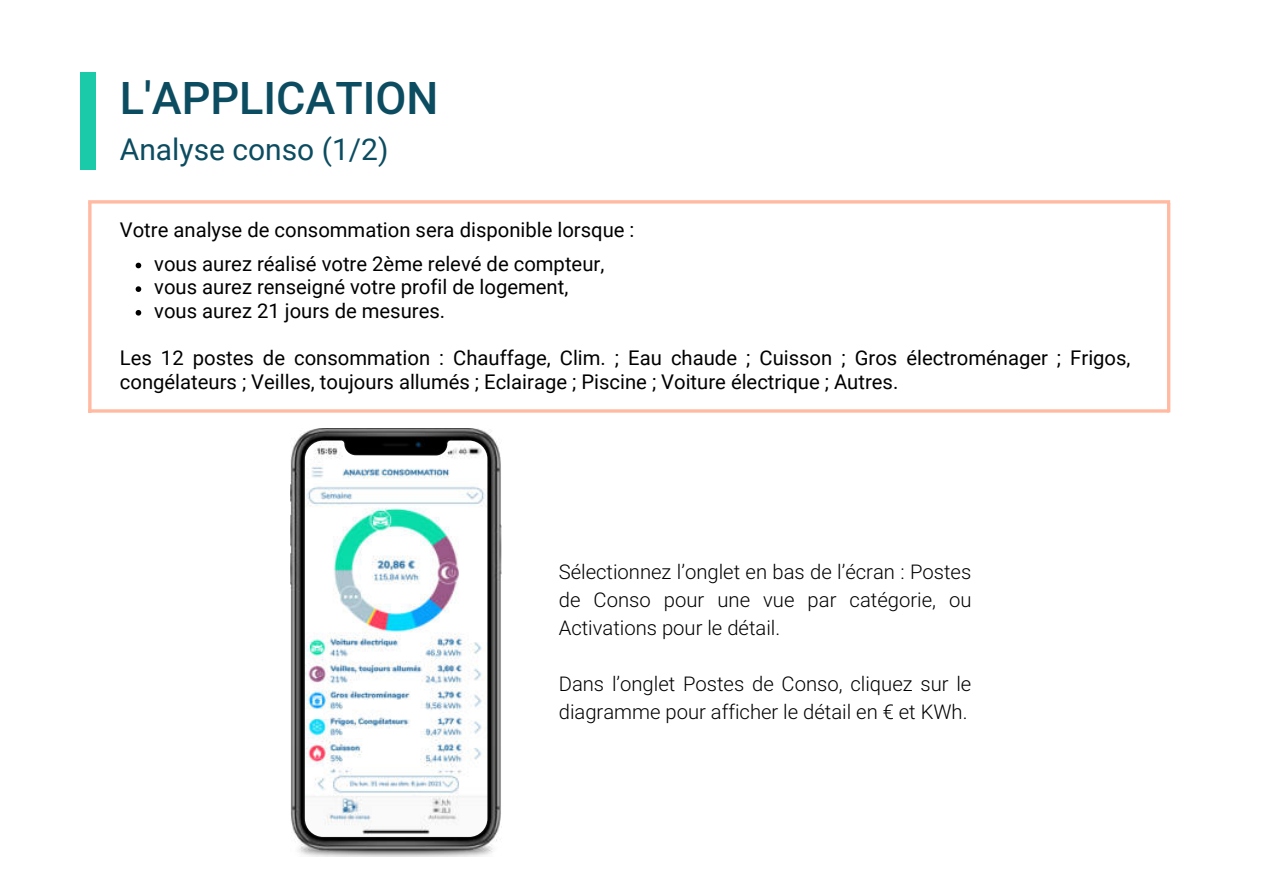
<style>
.page{position:relative;width:1263px;height:894px;background:#fff}
.page>*{position:absolute;margin:0;border:0;box-sizing:border-box;transform-origin:0 0}
.t1{font:500 45px "Roboto";color:#0c4c60}
.t2{font:30px "Roboto";color:#0c4c60}
.t3{font:20.25px/23.5px "Roboto";color:#000}
.t4{font:300 20.25px/28px "Roboto";color:#000;text-align:justify}
</style>
<div class="page">
<div style="left:80px;top:72px;width:16px;height:97px;background:#1bcaa9"></div>
<hr style="left:88px;top:200px;width:1082px;height:3px;background:#ffbaa1">
<hr style="left:88px;top:409px;width:1081px;height:3px;background:#ffbaa1">
<svg style="left:88px;top:203px;width:4px;height:210px"></svg>
<hr style="left:1167px;top:203px;width:3px;height:209px;background:#ffbaa1">
<img style="left:291px;top:428px;width:210px;height:428px">
<img style="left:305px;top:440px;width:182px;height:396px">
<svg style="left:136px;top:262px;width:5px;height:6px"></svg>
<svg style="left:136px;top:286px;width:5px;height:6px"></svg>
<svg style="left:136px;top:310px;width:5px;height:5px"></svg>
<h1 class="t1" style="left:120px;top:66px;width:320px">L'APPLICATION</h1>
<h2 class="t2" style="left:120px;top:128px;width:270px">Analyse conso (1/2)</h2>
<p class="t3" style="left:120px;top:217px;width:516px">Votre analyse de consommation sera disponible lorsque :</p>
<p class="t3" style="left:154px;top:251px;width:451px">vous aurez réalisé votre 2ème relevé de compteur, vous aurez renseigné votre profil de logement, vous aurez 21 jours de mesures.</p>
<p class="t3" style="left:120px;top:345px;width:1012px">Les 12 postes de consommation : Chauffage, Clim. ; Eau chaude ; Cuisson ; Gros électroménager ; Frigos, congélateurs ; Veilles, toujours allumés ; Eclairage ; Piscine ; Voiture électrique ; Autres.</p>
<p class="t4" style="left:559px;top:556px;width:414px">Sélectionnez l’onglet en bas de l’écran : Postes de Conso pour une vue par catégorie, ou Activations pour le détail.</p>
<p class="t4" style="left:559px;top:669px;width:414px">Dans l’onglet Postes de Conso, cliquez sur le diagramme pour afficher le détail en € et KWh.</p>
</div>
